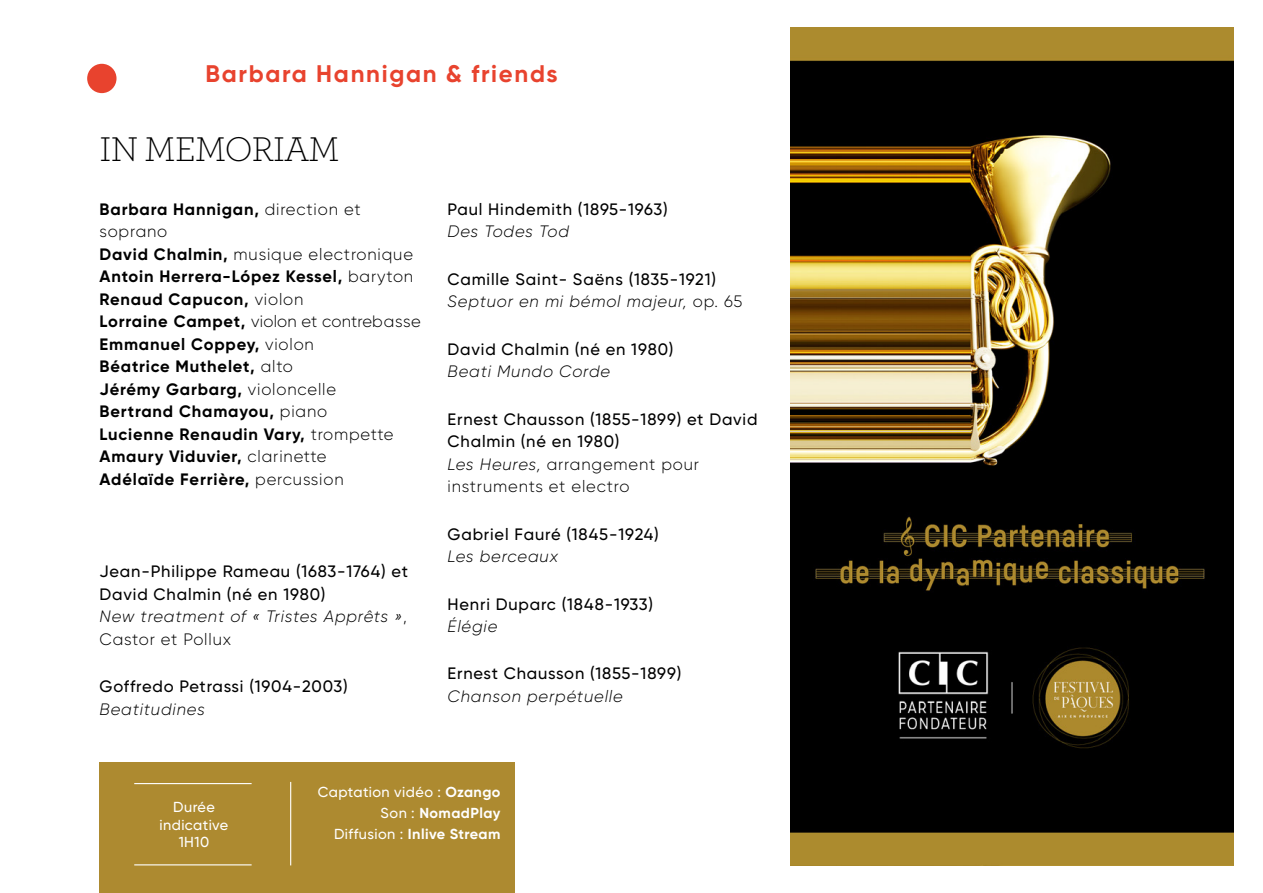
<style>
.page{position:relative;width:1263px;height:893px;background:#fff}
.page>*{position:absolute;margin:0;border:0;box-sizing:border-box;transform-origin:0 0}
.Titre_concert_noir{font:300 36px "Archer";letter-spacing:-.02em;color:#000}
.Peitit_titre_rouge{font:700 24px "Gilroy";letter-spacing:.07em;color:#e8432e}
.Compositeur{font:500 16.5px/22.5px "Gilroy";letter-spacing:.05em;color:#000}
.Compositeur-2{font:700 16.5px/22.5px "Gilroy";letter-spacing:.05em;color:#000}
.Légende_logos{font:700 14.55px "Gilroy";letter-spacing:.03em;color:#fff}
.Légende_logos-2{font:500 14.55px "Gilroy";letter-spacing:.03em;color:#fff}
.Texte_durée{font:500 14.55px/17.4px "Gilroy";letter-spacing:.03em;color:#fff;text-align:center}
.s1{font-weight:300}
.s2{font-weight:300;font-style:italic}
.s3{font-weight:700}
.s4{font-weight:500}
</style>
<div class="page">
<div style="left:99px;top:763px;width:415px;height:130px;background:#ad8a30"></div>
<hr style="left:134px;top:864px;width:118px;height:1px;background:#fff">
<hr style="left:134px;top:783px;width:118px;height:1px;background:#fff">
<hr style="left:290px;top:782px;width:1px;height:83px;background:#fff">
<div style="left:87px;top:64px;width:30px;height:29px;background:#e8432e;border-radius:50%"></div>
<img style="left:791px;top:28px;width:442px;height:837px">
<p class="Peitit_titre_rouge" style="left:205px;top:59px;width:354px">Barbara Hannigan &amp; friends</p>
<p class="Titre_concert_noir" style="left:100px;top:125px;width:241px">IN MEMORIAM</p>
<p class="Compositeur-2" style="left:100px;top:198px;width:323px">Barbara Hannigan, <span class="s1">direction et soprano<br></span>David Chalmin, <span class="s1">musique electronique<br></span>Antoin Herrera-López Kessel, <span class="s1">baryton<br></span>Renaud Capucon, <span class="s1">violon<br></span>Lorraine Campet, <span class="s1">violon et contrebasse<br></span>Emmanuel Coppey, <span class="s1">violon<br></span>Béatrice Muthelet, <span class="s1">alto<br></span>Jérémy Garbarg, <span class="s1">violoncelle<br></span>Bertrand Chamayou, <span class="s1">piano<br></span>Lucienne Renaudin Vary, <span class="s1">trompette<br></span>Amaury Viduvier, <span class="s1">clarinette<br></span>Adélaïde Ferrière, <span class="s1">percussion</span></p>
<p class="Compositeur" style="left:100px;top:560px;width:310px">Jean-Philippe Rameau (1683-1764) et<br>David Chalmin (né en 1980)<br><span class="s2">New treatment of « Tristes Apprêts »</span><span class="s1">,<br>Castor et Pollux</span></p>
<p class="Compositeur" style="left:100px;top:675px;width:250px">Goffredo Petrassi (1904-2003)<br><span class="s2">Beatitudines</span></p>
<p class="Compositeur" style="left:448px;top:198px;width:222px">Paul Hindemith (1895-1963)<br><span class="s2">Des Todes Tod</span></p>
<p class="Compositeur" style="left:448px;top:267px;width:296px">Camille Saint- Saëns (1835-1921)<br><span class="s2">Septuor en mi bémol majeur,</span> <span class="s1">op. 65</span></p>
<p class="Compositeur" style="left:448px;top:337px;width:227px">David Chalmin (né en 1980)<br><span class="s2">Beati Mundo Corde</span></p>
<p class="Compositeur" style="left:448px;top:407px;width:311px">Ernest Chausson (1855-1899) et David<br>Chalmin (né en 1980)<br><span class="s2">Les Heures,</span> <span class="s1">arrangement pour instruments et electro</span></p>
<p class="Compositeur" style="left:448px;top:522px;width:213px">Gabriel Fauré (1845-1924)<br><span class="s2">Les berceaux</span></p>
<p class="Compositeur" style="left:448px;top:592px;width:207px">Henri Duparc (1848-1933)<br><span class="s2">Élégie</span></p>
<p class="Compositeur" style="left:448px;top:662px;width:235px">Ernest Chausson (1855-1899)<br><span class="s2">Chanson perpétuelle</span></p>
<p class="Texte_durée" style="left:159px;top:798px;width:70px">Durée indicative<br>1H10</p>
<p class="Légende_logos-2" style="left:318px;top:783px;width:184px">Captation vidéo : <span class="s3">Ozango</span></p>
<p class="Légende_logos" style="left:380px;top:803px;width:121px"><span class="s4">Son :</span> NomadPlay</p>
<p class="Légende_logos" style="left:334px;top:824px;width:168px"><span class="s4">Diffusion :</span> Inlive Stream</p>
</div>
